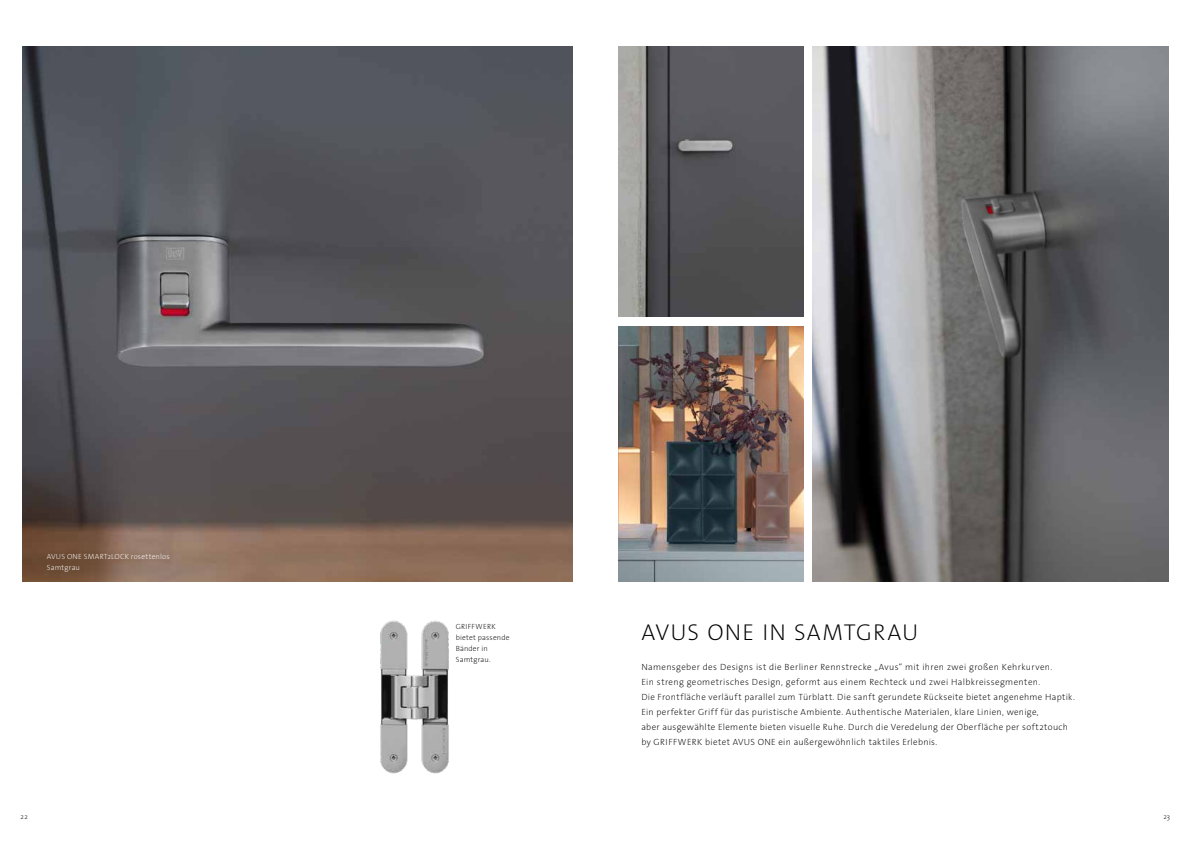
<style>
.page{position:relative;width:1191px;height:842px;background:#fff}
.page>*{position:absolute;margin:0;border:0;box-sizing:border-box;transform-origin:0 0}
.t1{font:200 23px "The Sans Os F";letter-spacing:.045em;color:#000}
.t2{font:200 9px/15px "The Sans Os F";letter-spacing:.035em;color:#000}
.t3{font:200 7.5px/11px "The Sans Os F";letter-spacing:.025em;color:#000}
.t4{font:200 7.5px/11px "The Sans Os F";letter-spacing:.025em;color:#fff}
.t5{font:200 7px "The Sans Os F";color:#000}
</style>
<div class="page">
<img style="left:812px;top:47px;width:356px;height:534px">
<img style="left:618px;top:47px;width:185px;height:270px">
<img style="left:618px;top:326px;width:186px;height:255px">
<img style="left:23px;top:47px;width:550px;height:534px">
<img style="left:380px;top:620px;width:69px;height:154px">
<p class="t4" style="left:47px;top:551px;width:124px">AVUS ONE SMART2LOCK rosettenlos<br>Samtgrau</p>
<p class="t3" style="left:456px;top:621px;width:55px">GRIFFWERK bietet passende<br>Bänder in<br>Samtgrau.</p>
<h1 class="t1" style="left:641px;top:617px;width:278px">AVUS ONE IN SAMTGRAU</h1>
<p class="t2" style="left:641px;top:659px;width:435px">Namensgeber des Designs ist die Berliner Rennstrecke „Avus“ mit ihren zwei großen Kehrkurven.<br>Ein streng geometrisches Design, geformt aus einem Rechteck und zwei Halbkreissegmenten.<br>Die Frontfläche verläuft parallel zum Türblatt. Die sanft gerundete Rückseite bietet angenehme Haptik.<br>Ein perfekter Griff für das puristische Ambiente. Authentische Materialen, klare Linien, wenige,<br>aber ausgewählte Elemente bieten visuelle Ruhe. Durch die Veredelung der Oberfläche per soft2touch by GRIFFWERK bietet AVUS ONE ein außergewöhnlich taktiles Erlebnis.</p>
<p class="t5" style="left:21px;top:812px;width:9px">22</p>
<p class="t5" style="left:1163px;top:812px;width:8px">23</p>
</div>
